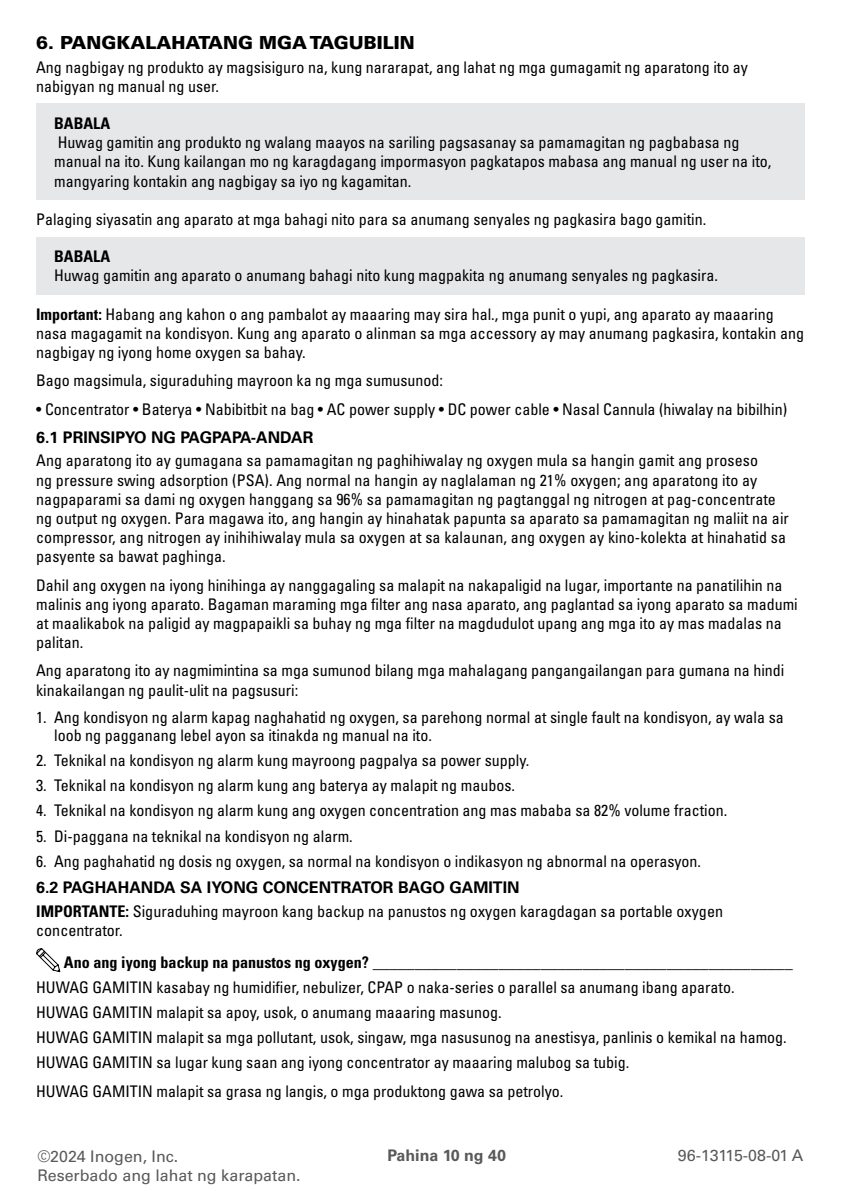
<style>
.page{position:relative;width:841px;height:1191px;background:#fff}
.page>*{position:absolute;margin:0;border:0;box-sizing:border-box;transform-origin:0 0}
.t1{font:900 18px "Univers LT Std";color:#000}
.t2{font:condensed 16.6px "Univers LT Std";color:#000}
.t3{font:condensed 16px/19.2px "Univers LT Std";color:#000}
.t4{font:16px "Univers LT Std";color:#58595b}
.t5{font:700 16px "Univers LT Std";color:#000}
.t6{font:700 16px "Univers LT Std";color:#58595b}
.t7{font:700 condensed 16px "Univers LT Std";color:#000}
.s1{font-weight:700}
.s2{font-weight:700;font-stretch:normal}
.s3{font-weight:700;font-size:16px}
</style>
<div class="page">
<div style="left:36px;top:104px;width:769px;height:96px;background:#e6e7e8"></div>
<div style="left:36px;top:237px;width:769px;height:58px;background:#e6e7e8"></div>
<svg style="left:36px;top:948px;width:25px;height:24px"></svg>
<p class="t1" style="left:36px;top:31px;width:380px">6. PANGKALAHATANG MGA TAGUBILIN</p>
<p class="t3" style="left:36px;top:57px;width:713px">Ang nagbigay ng produkto ay magsisiguro na, kung nararapat, ang lahat ng mga gumagamit ng aparatong ito ay nabigyan ng manual ng user.</p>
<p class="t7" style="left:54px;top:113px;width:57px">BABALA</p>
<p class="t3" style="left:54px;top:133px;width:719px">Huwag gamitin ang produkto ng walang maayos na sariling pagsasanay sa pamamagitan ng pagbabasa ng manual na ito. Kung kailangan mo ng karagdagang impormasyon pagkatapos mabasa ang manual ng user na ito, mangyaring kontakin ang nagbigay sa iyo ng kagamitan.</p>
<p class="t3" style="left:36px;top:209px;width:672px">Palaging siyasatin ang aparato at mga bahagi nito para sa anumang senyales ng pagkasira bago gamitin.</p>
<p class="t7" style="left:54px;top:247px;width:57px">BABALA</p>
<p class="t3" style="left:54px;top:266px;width:665px">Huwag gamitin ang aparato o anumang bahagi nito kung magpakita ng anumang senyales ng pagkasira.</p>
<p class="t3" style="left:36px;top:304px;width:769px"><span class="s1">Important:</span> Habang ang kahon o ang pambalot ay maaaring may sira hal., mga punit o yupi, ang aparato ay maaaring nasa magagamit na kondisyon. Kung ang aparato o alinman sa mga accessory ay may anumang pagkasira, kontakin ang nagbigay ng iyong home oxygen sa bahay.</p>
<p class="t3" style="left:36px;top:371px;width:408px">Bago magsimula, siguraduhing mayroon ka ng mga sumusunod:</p>
<p class="t3" style="left:36px;top:399px;width:752px">• Concentrator • Baterya • Nabibitbit na bag • AC power supply • DC power cable • Nasal Cannula (hiwalay na bibilhin)</p>
<p class="t5" style="left:36px;top:428px;width:279px">6.1 PRINSIPYO NG PAGPAPA-ANDAR</p>
<p class="t3" style="left:36px;top:451px;width:754px">Ang aparatong ito ay gumagana sa pamamagitan ng paghihiwalay ng oxygen mula sa hangin gamit ang proseso<br>ng pressure swing adsorption (PSA). Ang normal na hangin ay naglalaman ng 21% oxygen; ang aparatong ito ay nagpaparami sa dami ng oxygen hanggang sa 96% sa pamamagitan ng pagtanggal ng nitrogen at pag-concentrate ng output ng oxygen. Para magawa ito, ang hangin ay hinahatak papunta sa aparato sa pamamagitan ng maliit na air compressor, ang nitrogen ay inihihiwalay mula sa oxygen at sa kalaunan, ang oxygen ay kino-kolekta at hinahatid sa pasyente sa bawat paghinga.</p>
<p class="t3" style="left:36px;top:575px;width:763px">Dahil ang oxygen na iyong hinihinga ay nanggagaling sa malapit na nakapaligid na lugar, importante na panatilihin na malinis ang iyong aparato. Bagaman maraming mga filter ang nasa aparato, ang paglantad sa iyong aparato sa madumi at maalikabok na paligid ay magpapaikli sa buhay ng mga filter na magdudulot upang ang mga ito ay mas madalas na palitan.</p>
<p class="t3" style="left:36px;top:661px;width:750px">Ang aparatong ito ay nagmimintina sa mga sumunod bilang mga mahalagang pangangailangan para gumana na hindi kinakailangan ng paulit-ulit na pagsusuri:</p>
<p class="t3" style="left:54px;top:708px;width:731px;line-height:18px;text-indent:-18px">1. Ang kondisyon ng alarm kapag naghahatid ng oxygen, sa parehong normal at single fault na kondisyon, ay wala sa loob ng pagganang lebel ayon sa itinakda ng manual na ito.</p>
<p class="t3" style="left:36px;top:750px;width:495px">2. Teknikal na kondisyon ng alarm kung mayroong pagpalya sa power supply.</p>
<p class="t3" style="left:36px;top:775px;width:480px">3. Teknikal na kondisyon ng alarm kung ang baterya ay malapit ng maubos.</p>
<p class="t3" style="left:36px;top:801px;width:693px">4. Teknikal na kondisyon ng alarm kung ang oxygen concentration ang mas mababa sa 82% volume fraction.</p>
<p class="t3" style="left:36px;top:826px;width:318px">5. Di-paggana na teknikal na kondisyon ng alarm.</p>
<p class="t3" style="left:36px;top:851px;width:666px">6. Ang paghahatid ng dosis ng oxygen, sa normal na kondisyon o indikasyon ng abnormal na operasyon.</p>
<p class="t3" style="left:36px;top:875px;width:688px;line-height:23.6px"><span class="s2">6.2 PAGHAHANDA SA IYONG CONCENTRATOR BAGO GAMITIN<br></span><span class="s1">IMPORTANTE:</span> Siguraduhing mayroon kang backup na panustos ng oxygen karagdagan sa portable oxygen</p>
<p class="t3" style="left:36px;top:920px;width:88px">concentrator.</p>
<p class="t2" style="left:64px;top:952px;width:730px"><span class="s3">Ano ang iyong backup na panustos ng oxygen?</span> __________________________________________________</p>
<p class="t3" style="left:36px;top:975px;width:752px;line-height:25px">HUWAG GAMITIN kasabay ng humidifier, nebulizer, CPAP o naka-series o parallel sa anumang ibang aparato.<br>HUWAG GAMITIN malapit sa apoy, usok, o anumang maaaring masunog.<br>HUWAG GAMITIN malapit sa mga pollutant, usok, singaw, mga nasusunog na anestisya, panlinis o kemikal na hamog.<br>HUWAG GAMITIN sa lugar kung saan ang iyong concentrator ay maaaring malubog sa tubig.</p>
<p class="t3" style="left:36px;top:1081px;width:529px">HUWAG GAMITIN malapit sa grasa ng langis, o mga produktong gawa sa petrolyo.</p>
<p class="t4" style="left:37px;top:1146px;width:142px">©2024 Inogen, Inc.</p>
<p class="t6" style="left:387px;top:1146px;width:120px">Pahina 10 ng 40</p>
<p class="t4" style="left:678px;top:1145px;width:127px">96-13115-08-01 A</p>
<p class="t4" style="left:37px;top:1165px;width:265px">Reserbado ang lahat ng karapatan.</p>
</div>
